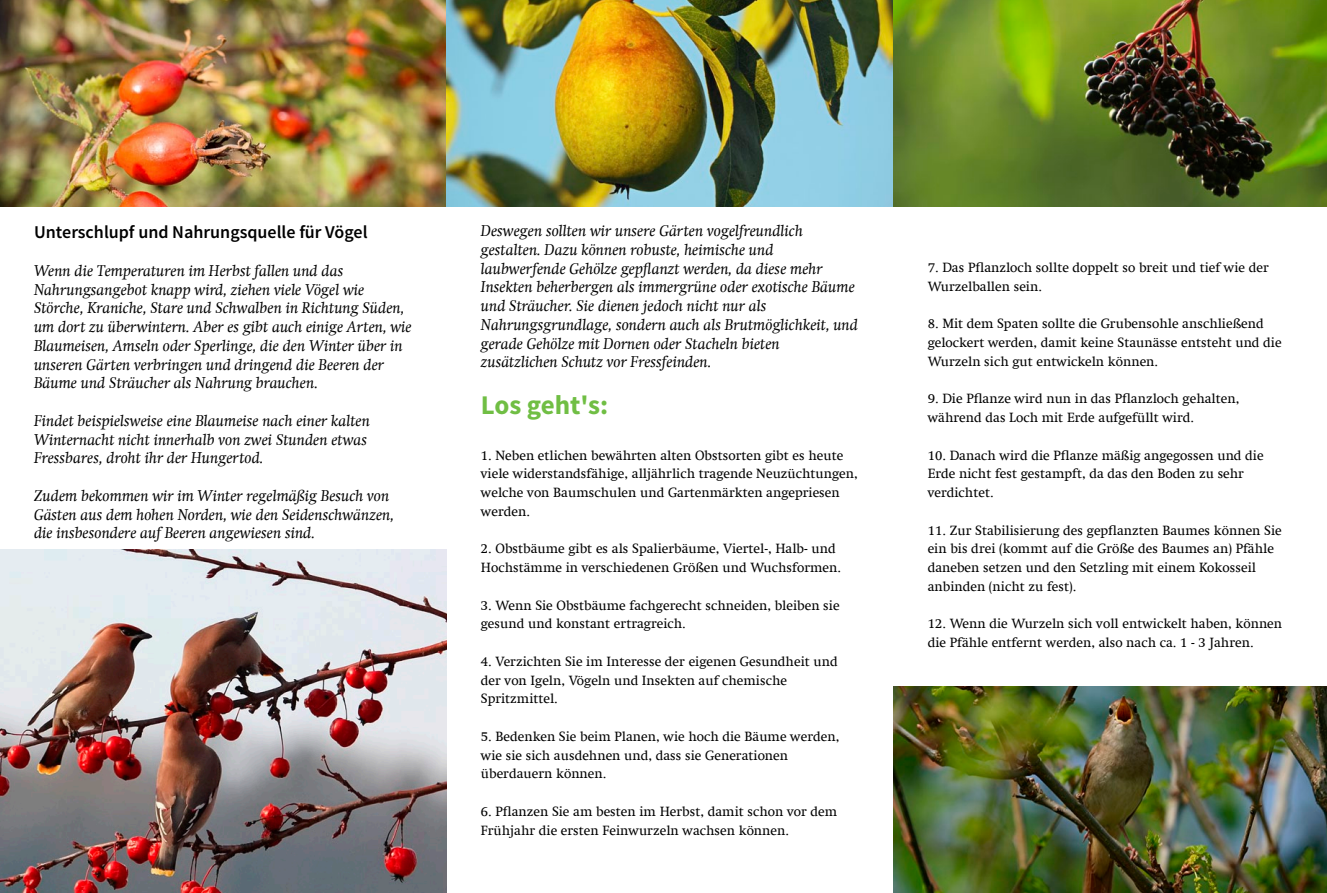
<style>
.page{position:relative;width:1327px;height:893px;background:#fff}
.page>*{position:absolute;margin:0;border:0;box-sizing:border-box;transform-origin:0 0}
.t1{font:700 27px "Source Sans Pro";letter-spacing:-.005em;color:#70be44}
.t2{font:600 18px "Source Sans Pro";color:#000}
.t3{font:italic 15.75px/18.8px "Swift Com";color:#000}
.t4{font:13.5px/18.8px "Swift Com";color:#000}
</style>
<div class="page">
<img style="left:0;top:549px;width:446px;height:344px">
<img style="left:0;top:0;width:1327px;height:206px">
<img style="left:893px;top:687px;width:434px;height:206px">
<h2 class="t2" style="left:34px;top:221px;width:335px">Unterschlupf und Nahrungsquelle für Vögel</h2>
<p class="t3" style="left:34px;top:261px;width:379px">Wenn die Temperaturen im Herbst fallen und das Nahrungsangebot knapp wird, ziehen viele Vögel wie Störche, Kraniche, Stare und Schwalben in Richtung Süden, um dort zu überwintern. Aber es gibt auch einige Arten, wie Blaumeisen, Amseln oder Sperlinge, die den Winter über in unseren Gärten verbringen und dringend die Beeren der Bäume und Sträucher als Nahrung brauchen.</p>
<p class="t3" style="left:34px;top:411px;width:337px">Findet beispielsweise eine Blaumeise nach einer kalten<br>Winternacht nicht innerhalb von zwei Stunden etwas<br>Fressbares, droht ihr der Hungertod.</p>
<p class="t3" style="left:34px;top:486px;width:362px">Zudem bekommen wir im Winter regelmäßig Besuch von<br>Gästen aus dem hohen Norden, wie den Seidenschwänzen, die insbesondere auf Beeren angewiesen sind.</p>
<p class="t3" style="left:481px;top:221px;width:379px">Deswegen sollten wir unsere Gärten vogelfreundlich gestalten. Dazu können robuste, heimische und laubwerfende Gehölze gepflanzt werden, da diese mehr Insekten beherbergen als immergrüne oder exotische Bäume und Sträucher. Sie dienen jedoch nicht nur als Nahrungsgrundlage, sondern auch als Brutmöglichkeit, und gerade Gehölze mit Dornen oder Stacheln bieten zusätzlichen Schutz vor Fressfeinden.</p>
<h1 class="t1" style="left:481px;top:388px;width:129px">Los geht's:</h1>
<p class="t4" style="left:481px;top:446px;width:378px">1. Neben etlichen bewährten alten Obstsorten gibt es heute viele widerstandsfähige, alljährlich tragende Neuzüchtungen, welche von Baumschulen und Gartenmärkten angepriesen werden.</p>
<p class="t4" style="left:481px;top:539px;width:362px">2. Obstbäume gibt es als Spalierbäume, Viertel-, Halb- und<br>Hochstämme in verschiedenen Größen und Wuchsformen.</p>
<p class="t4" style="left:481px;top:596px;width:360px">3. Wenn Sie Obstbäume fachgerecht schneiden, bleiben sie gesund und konstant ertragreich.</p>
<p class="t4" style="left:481px;top:652px;width:358px">4. Verzichten Sie im Interesse der eigenen Gesundheit und der von Igeln, Vögeln und Insekten auf chemische<br>Spritzmittel.</p>
<p class="t4" style="left:481px;top:727px;width:360px">5. Bedenken Sie beim Planen, wie hoch die Bäume werden, wie sie sich ausdehnen und, dass sie Generationen überdauern können.</p>
<p class="t4" style="left:481px;top:802px;width:358px">6. Pflanzen Sie am besten im Herbst, damit schon vor dem<br>Frühjahr die ersten Feinwurzeln wachsen können.</p>
<p class="t4" style="left:927px;top:258px;width:343px">7. Das Pflanzloch sollte doppelt so breit und tief wie der<br>Wurzelballen sein.</p>
<p class="t4" style="left:927px;top:314px;width:355px">8. Mit dem Spaten sollte die Grubensohle anschließend gelockert werden, damit keine Staunässe entsteht und die<br>Wurzeln sich gut entwickeln können.</p>
<p class="t4" style="left:927px;top:389px;width:313px">9. Die Pflanze wird nun in das Pflanzloch gehalten, während das Loch mit Erde aufgefüllt wird.</p>
<p class="t4" style="left:927px;top:446px;width:337px">10. Danach wird die Pflanze mäßig angegossen und die<br>Erde nicht fest gestampft, da das den Boden zu sehr verdichtet.</p>
<p class="t4" style="left:927px;top:521px;width:355px">11. Zur Stabilisierung des gepflanzten Baumes können Sie ein bis drei (kommt auf die Größe des Baumes an) Pfähle daneben setzen und den Setzling mit einem Kokosseil anbinden (nicht zu fest).</p>
<p class="t4" style="left:927px;top:614px;width:356px">12. Wenn die Wurzeln sich voll entwickelt haben, können die Pfähle entfernt werden, also nach ca. 1 - 3 Jahren.</p>
</div>
